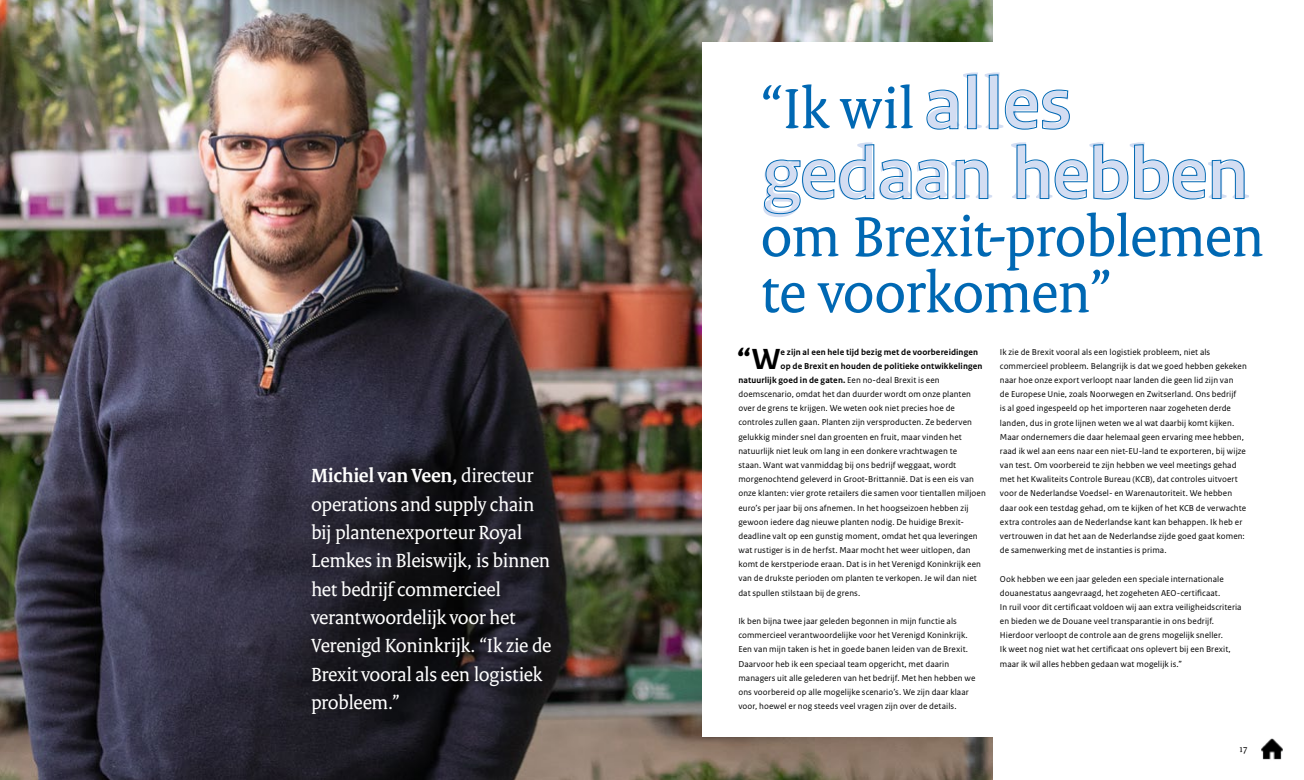
<style>
.page{position:relative;width:1304px;height:780px;background:#fff}
.page>*{position:absolute;margin:0;border:0;box-sizing:border-box;transform-origin:0 0}
.t1{font:700 77px/69.8px "Rijksoverheid Serif";letter-spacing:-.01em;color:#d3ddf2;text-align:center}
.t2{font:60.3px/128px "Rijksoverheid Serif";letter-spacing:-.015em;color:#0068b3}
.t3{font:700 30.6px "Rijksoverheid Sans Text";color:#000}
.t4{font:20.5px/28.4px "Rijksoverheid Serif";letter-spacing:-.015em;color:#fff}
.t5{font:10px "Rijksoverheid Serif";color:#000}
.t6{font:9px/14.2px "Rijksoverheid Sans Text";letter-spacing:.01em;color:#000}
.t7{font:700 9px "Rijksoverheid Sans Text";letter-spacing:.015em;color:#000}
.s1{font-weight:700}
.s2{font-weight:400}
</style>
<div class="page">
<img style="left:0;top:0;width:993px;height:780px">
<div style="left:702px;top:43px;width:602px;height:694px;background:#fff"></div>
<svg style="left:926px;top:89px;width:33px;height:41px"></svg>
<svg style="left:967px;top:74px;width:10px;height:55px"></svg>
<svg style="left:988px;top:74px;width:11px;height:55px"></svg>
<svg style="left:1005px;top:89px;width:65px;height:41px"></svg>
<svg style="left:764px;top:144px;width:185px;height:70px"></svg>
<svg style="left:955px;top:159px;width:34px;height:40px"></svg>
<svg style="left:1016px;top:144px;width:229px;height:56px"></svg>
<img style="left:1261px;top:738px;width:22px;height:22px">
<p class="t4" style="left:311px;top:461px;width:242px"><span class="s1">Michiel van Veen,</span> directeur operations and supply chain bij plantenexporteur Royal<br>Lemkes in Bleiswijk, is binnen het bedrijf commercieel verantwoordelijk voor het<br>Verenigd Koninkrijk. “Ik zie de<br>Brexit vooral als een logistiek probleem.”</p>
<h1 class="t1" style="left:762px;top:67px;width:490px">alles<br>gedaan hebben</h1>
<h2 class="t2" style="left:760px;top:44px;width:505px">“Ik wil<br>om Brexit-problemen</h2>
<h2 class="t2" style="left:760px;top:228px;width:354px">te voorkomen”</h2>
<h3 class="t3" style="left:737px;top:341px;width:45px">“W</h3>
<p class="t7" style="left:781px;top:346px;width:199px">e zijn al een hele tijd bezig met de voorbereidingen</p>
<p class="t7" style="left:781px;top:360px;width:203px">op de Brexit en houden de politieke ontwikkelingen</p>
<p class="t7" style="left:738px;top:375px;width:203px">natuurlijk goed in de gaten. <span class="s2">Een no-deal Brexit is een</span></p>
<p class="t6" style="left:738px;top:387px;width:234px">doemscenario, omdat het dan duurder wordt om onze planten</p>
<p class="t6" style="left:738px;top:401px;width:218px">over de grens te krijgen. We weten ook niet precies hoe de</p>
<p class="t6" style="left:738px;top:415px;width:235px">controles zullen gaan. Planten zijn versproducten. Ze bederven</p>
<p class="t6" style="left:738px;top:429px;width:225px">gelukkig minder snel dan groenten en fruit, maar vinden het</p>
<p class="t6" style="left:738px;top:444px;width:220px">natuurlijk niet leuk om lang in een donkere vrachtwagen te</p>
<p class="t6" style="left:738px;top:458px;width:219px">staan. Want wat vanmiddag bij ons bedrijf weggaat, wordt</p>
<p class="t6" style="left:738px;top:472px;width:237px">morgenochtend geleverd in Groot-Brittannië. Dat is een eis van</p>
<p class="t6" style="left:738px;top:486px;width:249px">onze klanten: vier grote retailers die samen voor tientallen miljoen</p>
<p class="t6" style="left:738px;top:500px;width:232px">euro’s per jaar bij ons afnemen. In het hoogseizoen hebben zij</p>
<p class="t6" style="left:738px;top:515px;width:227px">gewoon iedere dag nieuwe planten nodig. De huidige Brexit-</p>
<p class="t6" style="left:738px;top:529px;width:241px">deadline valt op een gunstig moment, omdat het qua leveringen</p>
<p class="t6" style="left:738px;top:543px;width:234px">wat rustiger is in de herfst. Maar mocht het weer uitlopen, dan</p>
<p class="t6" style="left:738px;top:557px;width:244px">komt de kerstperiode eraan. Dat is in het Verenigd Koninkrijk een</p>
<p class="t6" style="left:738px;top:571px;width:240px">van de drukste perioden om planten te verkopen. Je wil dan niet</p>
<p class="t6" style="left:738px;top:585px;width:123px">dat spullen stilstaan bij de grens.</p>
<p class="t6" style="left:738px;top:614px;width:238px">Ik ben bijna twee jaar geleden begonnen in mijn functie als commercieel verantwoordelijke voor het Verenigd Koninkrijk.<br>Een van mijn taken is het in goede banen leiden van de Brexit.<br>Daarvoor heb ik een speciaal team opgericht, met daarin managers uit alle gelederen van het bedrijf. Met hen hebben we ons voorbereid op alle mogelijke scenario’s. We zijn daar klaar voor, hoewel er nog steeds veel vragen zijn over de details.</p>
<p class="t6" style="left:1000px;top:344px;width:248px">Ik zie de Brexit vooral als een logistiek probleem, niet als commercieel probleem. Belangrijk is dat we goed hebben gekeken naar hoe onze export verloopt naar landen die geen lid zijn van<br>de Europese Unie, zoals Noorwegen en Zwitserland. Ons bedrijf<br>is al goed ingespeeld op het importeren naar zogeheten derde landen, dus in grote lijnen weten we al wat daarbij komt kijken.<br>Maar ondernemers die daar helemaal geen ervaring mee hebben, raad ik wel aan eens naar een niet-EU-land te exporteren, bij wijze van test. Om voorbereid te zijn hebben we veel meetings gehad met het Kwaliteits Controle Bureau (KCB), dat controles uitvoert voor de Nederlandse Voedsel- en Warenautoriteit. We hebben daar ook een testdag gehad, om te kijken of het KCB de verwachte extra controles aan de Nederlandse kant kan behappen. Ik heb er vertrouwen in dat het aan de Nederlandse zijde goed gaat komen: de samenwerking met de instanties is prima.</p>
<p class="t6" style="left:1000px;top:571px;width:243px">Ook hebben we een jaar geleden een speciale internationale douanestatus aangevraagd, het zogeheten AEO-certificaat.<br>In ruil voor dit certificaat voldoen wij aan extra veiligheidscriteria en bieden we de Douane veel transparantie in ons bedrijf.<br>Hierdoor verloopt de controle aan de grens mogelijk sneller.<br>Ik weet nog niet wat het certificaat ons oplevert bij een Brexit, maar ik wil alles hebben gedaan wat mogelijk is.”</p>
<p class="t5" style="left:1239px;top:742px;width:9px">17</p>
</div>
